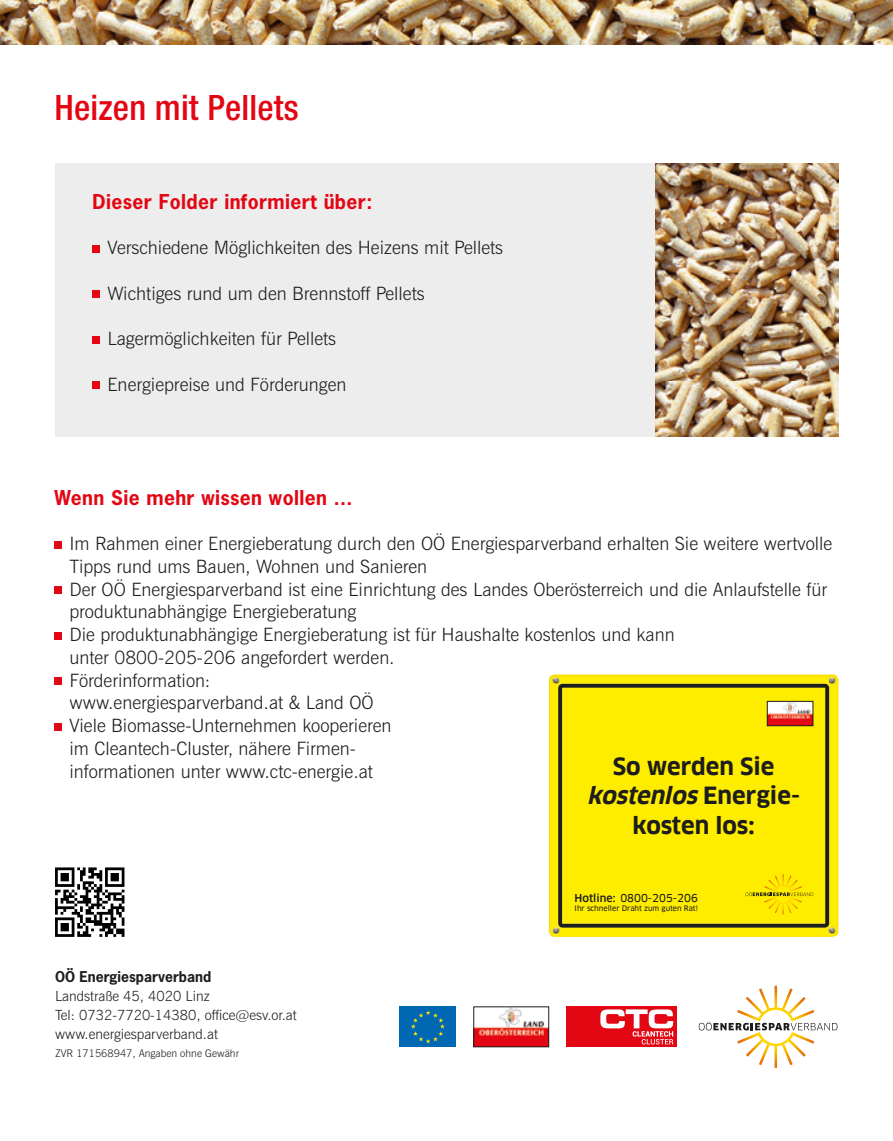
<style>
.page{position:relative;width:893px;height:1141px;background:#fff}
.page>*{position:absolute;margin:0;border:0;box-sizing:border-box;transform-origin:0 0}
.t1{font:500 condensed 35px "Helvetica Neue LT Std";letter-spacing:.005em;color:#e30613}
.t2{font:700 23.28px/29.1px "Clan Offc Pro";color:#1d1d1b;text-align:center}
.t3{font:700 19.25px "News Gothic Std";letter-spacing:.02em;color:#e30613}
.t4{font:300 18.38px/22.8px "News Gothic BT";color:#1d1d1b}
.t5{font:300 14px/19.2px "News Gothic BT";color:#1d1d1b}
.t6{font:700 14px "News Gothic Std";color:#1d1d1b}
.t7{font:10.67px "Clan Offc Pro News";color:#1d1d1b}
.t8{font:300 10.5px "News Gothic BT";color:#1d1d1b}
.t9{font:7.35px "Clan Offc Pro News";color:#1d1d1b}
.s1{font-style:italic}
.s2{font-family:"Clan Offc Pro";font-weight:500}
</style>
<div class="page">
<img style="left:0;top:0;width:893px;height:45px">
<div style="left:55px;top:163px;width:783px;height:273px;background:#ededed"></div>
<div style="left:55px;top:541px;width:7px;height:7px;background:#e30613"></div>
<div style="left:55px;top:586px;width:7px;height:8px;background:#e30613"></div>
<div style="left:55px;top:632px;width:7px;height:7px;background:#e30613"></div>
<div style="left:55px;top:677px;width:7px;height:8px;background:#e30613"></div>
<div style="left:55px;top:723px;width:7px;height:7px;background:#e30613"></div>
<div style="left:93px;top:245px;width:7px;height:8px;background:#e30613"></div>
<div style="left:93px;top:291px;width:7px;height:7px;background:#e30613"></div>
<div style="left:93px;top:336px;width:7px;height:8px;background:#e30613"></div>
<div style="left:93px;top:382px;width:7px;height:7px;background:#e30613"></div>
<svg style="left:699px;top:986px;width:138px;height:82px"></svg>
<img style="left:476px;top:1009px;width:71px;height:36px">
<div style="left:566px;top:1007px;width:110px;height:40px;background:#e30613"></div>
<svg style="left:600px;top:1009px;width:73px;height:35px"></svg>
<img style="left:656px;top:163px;width:182px;height:273px">
<img style="left:549px;top:675px;width:289px;height:262px">
<svg style="left:552px;top:927px;width:7px;height:7px"></svg>
<svg style="left:558px;top:684px;width:271px;height:244px;background:#f0df02"></svg>
<svg style="left:829px;top:927px;width:7px;height:7px"></svg>
<svg style="left:829px;top:677px;width:7px;height:7px"></svg>
<svg style="left:552px;top:678px;width:7px;height:6px"></svg>
<img style="left:769px;top:703px;width:42px;height:21px">
<div style="left:767px;top:701px;width:46px;height:25px;border:1px solid #1d1d1b"></div>
<svg style="left:745px;top:874px;width:68px;height:40px;background:#f5df01"></svg>
<svg style="left:55px;top:867px;width:69px;height:70px"></svg>
<div style="left:399px;top:1007px;width:57px;height:40px;background:#0068b3"></div>
<svg style="left:411px;top:1010px;width:34px;height:33px"></svg>
<h1 class="t1" style="left:55px;top:87px;width:245px">Heizen mit Pellets</h1>
<p class="t3" style="left:93px;top:189px;width:281px">Dieser Folder informiert über:</p>
<p class="t4" style="left:107px;top:236px;width:397px">Verschiedene Möglichkeiten des Heizens mit Pellets</p>
<p class="t4" style="left:107px;top:282px;width:319px">Wichtiges rund um den Brennstoff Pellets</p>
<p class="t4" style="left:107px;top:327px;width:230px">Lagermöglichkeiten für Pellets</p>
<p class="t4" style="left:107px;top:373px;width:241px">Energiepreise und Förderungen</p>
<p class="t3" style="left:55px;top:485px;width:299px">Wenn Sie mehr wissen wollen ...</p>
<p class="t4" style="left:69px;top:532px;width:764px">Im Rahmen einer Energieberatung durch den OÖ Energiesparverband erhalten Sie weitere wertvolle Tipps rund ums Bauen, Wohnen und Sanieren<br>Der OÖ Energiesparverband ist eine Einrichtung des Landes Oberösterreich und die Anlaufstelle für produktunabhängige Energieberatung<br>Die produktunabhängige Energieberatung ist für Haushalte kostenlos und kann<br>unter 0800-205-206 angefordert werden.<br>Förderinformation:<br>www.energiesparverband.at &amp; Land OÖ<br>Viele Biomasse-Unternehmen kooperieren<br>im Cleantech-Cluster, nähere Firmen-<br>informationen unter www.ctc-energie.at</p>
<p class="t2" style="left:587px;top:752px;width:214px">So werden Sie <span class="s1">kostenlos</span> E n e r g i e - kosten los:</p>
<p class="t6" style="left:55px;top:967px;width:158px">OÖ Energiesparverband</p>
<p class="t5" style="left:55px;top:986px;width:243px">Landstraße 45, 4020 Linz<br>Tel: 0732-7720-14380, office@esv.or.at www.energiesparverband.at</p>
<p class="t8" style="left:55px;top:1047px;width:185px">ZVR 171568947, Angaben ohne Gewähr</p>
<p class="t7" style="left:575px;top:892px;width:125px"><span class="s2">Hotline:</span> 0800-205-206</p>
<p class="t9" style="left:575px;top:904px;width:125px">Ihr schneller Draht zum guten Rat!</p>
</div>
